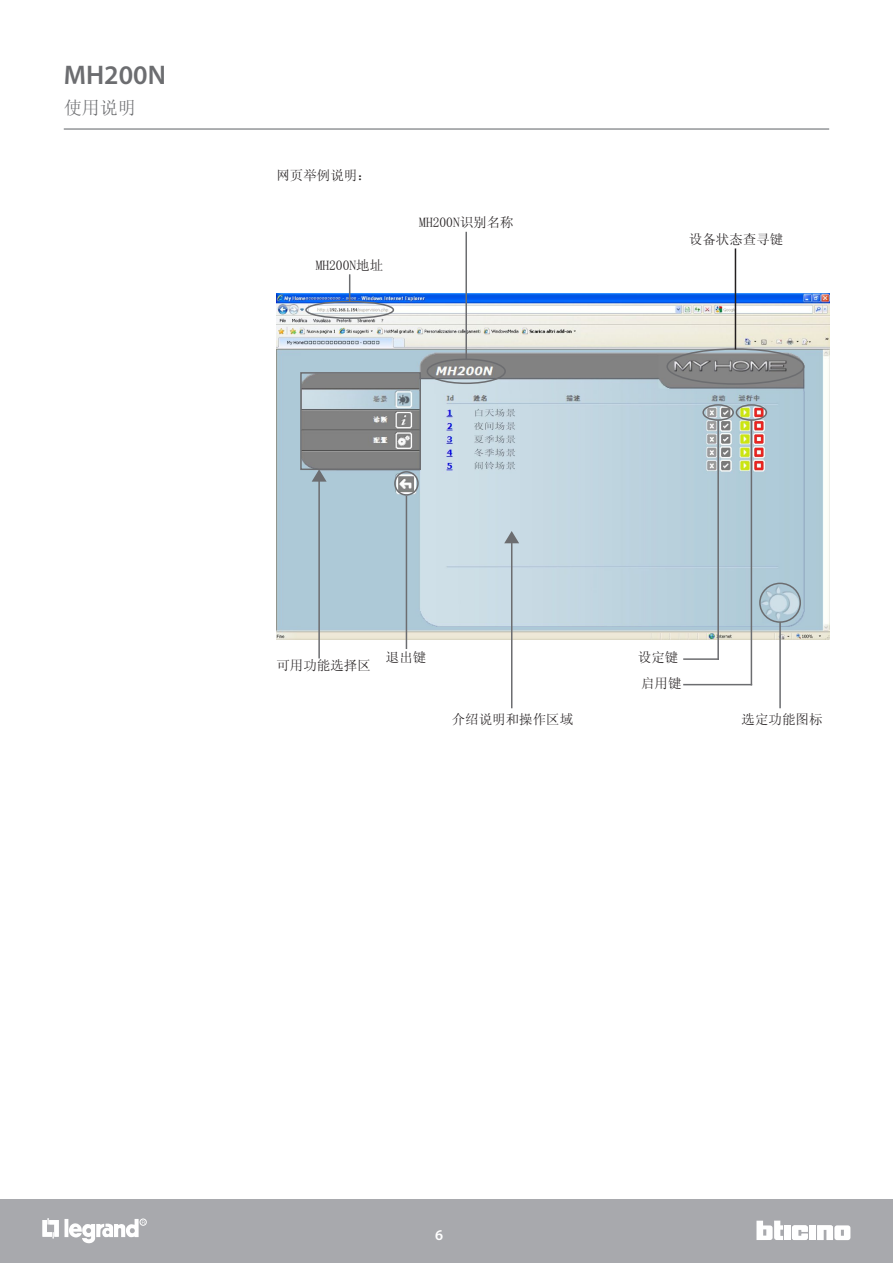
<style>
.page{position:relative;width:893px;height:1263px;background:#fff}
.page>*{position:absolute;margin:0;border:0;box-sizing:border-box;transform-origin:0 0}
.t1{font:600 27px "Myriad Pro";color:#6c6d70}
.t2{font:18px "Sim Sun";color:#6c6d70}
.t3{font:600 15px "Myriad Pro";color:#fff}
.t4{font:13.5px "Sim Sun";color:#231f20}
</style>
<div class="page">
<hr style="left:64px;top:128px;width:765px;height:2px;background:#939598">
<div style="left:0;top:1199px;width:893px;height:64px;background:#a8a9ad"></div>
<div style="left:784px;top:1225px;width:7px;height:15px;background:#fff"></div>
<div style="left:809px;top:1225px;width:7px;height:15px;background:#fff"></div>
<svg style="left:817px;top:1225px;width:33px;height:15px"></svg>
<svg style="left:756px;top:1220px;width:27px;height:20px"></svg>
<svg style="left:792px;top:1225px;width:16px;height:15px"></svg>
<hr style="left:65px;top:1219px;width:3px;height:18px;background:#fff">
<svg style="left:43px;top:1218px;width:16px;height:20px"></svg>
<svg style="left:68px;top:1219px;width:78px;height:25px"></svg>
<img style="left:276px;top:294px;width:553px;height:345px">
<img style="left:301px;top:353px;width:503px;height:274px">
<hr style="left:318px;top:481px;width:2px;height:177px;background:#6c6d70">
<div style="left:300px;top:372px;width:121px;height:98px;border:2px solid #6c6d70"></div>
<svg style="left:312px;top:469px;width:15px;height:13px"></svg>
<div style="left:394px;top:471px;width:25px;height:25px;border:2px solid #6c6d70;border-radius:50%"></div>
<hr style="left:406px;top:496px;width:1px;height:153px;background:#6c6d70">
<div style="left:305px;top:301px;width:89px;height:18px;border:2px solid #6c6d70;border-radius:50%"></div>
<svg style="left:349px;top:274px;width:1px;height:27px"></svg>
<div style="left:427px;top:359px;width:79px;height:25px;border:2px solid #6c6d70;border-radius:50%"></div>
<hr style="left:465px;top:232px;width:2px;height:128px;background:#6c6d70">
<div style="left:736px;top:404px;width:31px;height:17px;border:2px solid #6c6d70;border-radius:50%"></div>
<div style="left:702px;top:404px;width:32px;height:17px;border:2px solid #6c6d70;border-radius:50%"></div>
<hr style="left:751px;top:420px;width:1px;height:265px;background:#6c6d70">
<hr style="left:717px;top:420px;width:2px;height:240px;background:#6c6d70">
<hr style="left:683px;top:658px;width:36px;height:2px;background:#6c6d70">
<hr style="left:683px;top:684px;width:69px;height:1px;background:#6c6d70">
<div style="left:759px;top:583px;width:42px;height:40px;border:2px solid #6c6d70;border-radius:50%"></div>
<hr style="left:779px;top:622px;width:2px;height:86px;background:#6c6d70">
<svg style="left:504px;top:531px;width:15px;height:12px"></svg>
<hr style="left:511px;top:541px;width:1px;height:167px;background:#6c6d70">
<div style="left:666px;top:348px;width:138px;height:37px;border:2px solid #6c6d70;border-radius:50%"></div>
<hr style="left:735px;top:248px;width:1px;height:101px;background:#231f20">
<h1 class="t1" style="left:64px;top:58px;width:104px">MH200N</h1>
<h2 class="t2" style="left:64px;top:99px;width:73px">使用说明</h2>
<p class="t4" style="left:276px;top:168px;width:96px">网页举例说明：</p>
<p class="t4" style="left:316px;top:258px;width:69px">MH200N地址</p>
<p class="t4" style="left:419px;top:215px;width:96px">MH200N识别名称</p>
<p class="t4" style="left:689px;top:233px;width:96px">设备状态查寻键</p>
<p class="t4" style="left:276px;top:659px;width:96px">可用功能选择区</p>
<p class="t4" style="left:386px;top:651px;width:42px">退出键</p>
<p class="t4" style="left:452px;top:712px;width:123px">介绍说明和操作区域</p>
<p class="t4" style="left:638px;top:651px;width:42px">设定键</p>
<p class="t4" style="left:641px;top:677px;width:42px">启用键</p>
<p class="t4" style="left:742px;top:712px;width:82px">选定功能图标</p>
<p class="t3" style="left:435px;top:1225px;width:10px">6</p>
</div>
